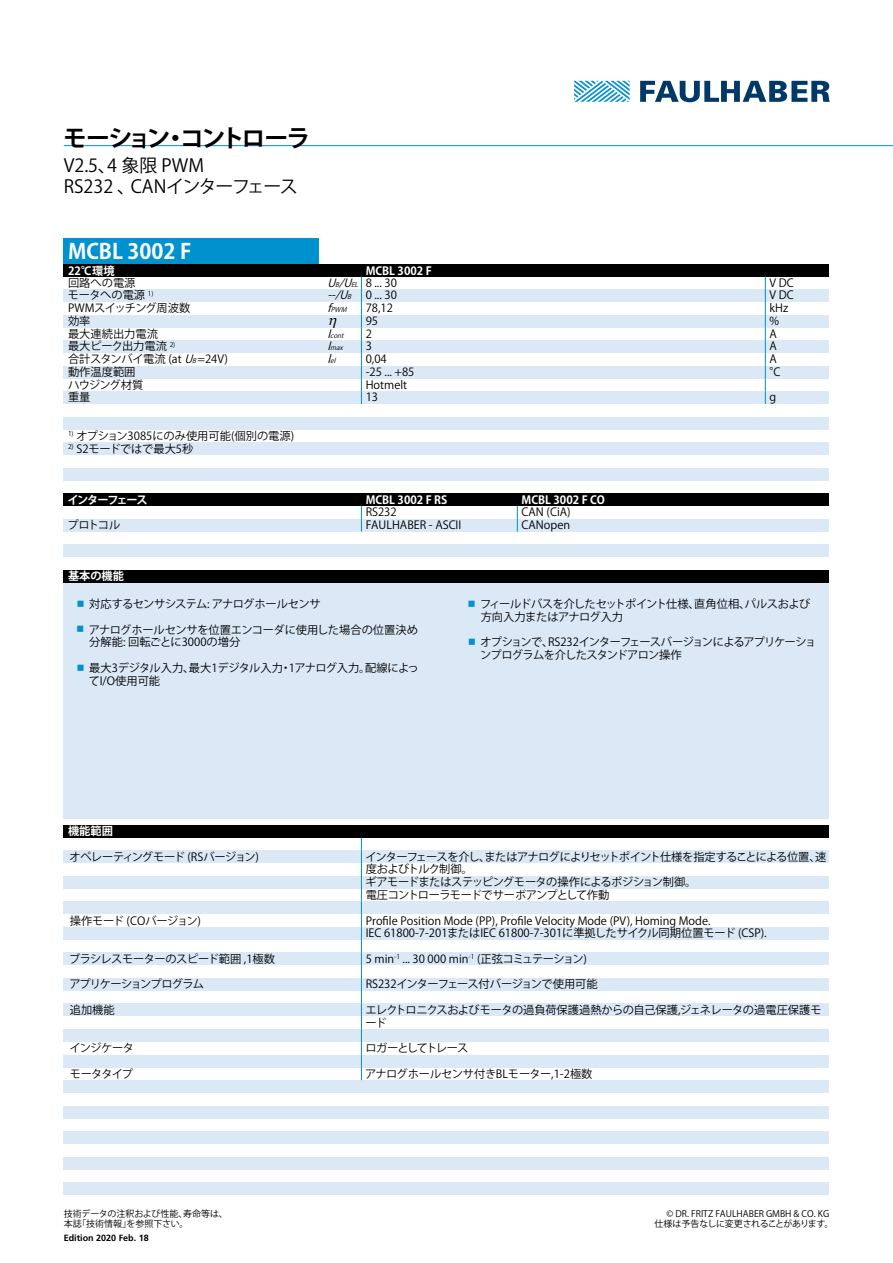
<style>
.page{position:relative;width:893px;height:1263px;background:#fff}
.page>*{position:absolute;margin:0;border:0;box-sizing:border-box;transform-origin:0 0}
.t1{font:700 24px "Koz Go Pro";letter-spacing:-.11em;color:#000}
.t2{font:700 21px "Koz Go Pro";color:#fff}
.t3{font:18px/21.6px "Koz Go Pro";color:#000}
.t4{font:11.25px/12.8px "Koz Go Pro";letter-spacing:-.02em;color:#000}
.t5{font:11.25px/12.8px "Koz Go Pro";color:#000}
.t6{font:11.25px/12.8px "Koz Go Pro";letter-spacing:-.06em;color:#000}
.t7{font:11.25px/12.8px "Koz Go Pro";letter-spacing:-.04em;color:#000}
.t8{font:11.25px/12.8px "Koz Go Pro";letter-spacing:-.07em;color:#000}
.t9{font:700 11.25px "Koz Go Pro";color:#fff}
.t10{font:11.25px "Koz Go Pro";letter-spacing:-.05em;color:#000}
.t11{font:11.25px "Koz Go Pro";letter-spacing:-.08em;color:#000}
.t12{font:11.25px "Koz Go Pro";letter-spacing:-.09em;color:#000}
.t13{font:700 11.25px "Koz Go Pro";letter-spacing:-.11em;color:#fff}
.t14{font:11.25px "Koz Go Pro";letter-spacing:-.055em;color:#000}
.t15{font:9px/10.8px "Koz Go Pro";color:#000}
.t16{font:700 9px "Frutiger LT";color:#000}
.t17{font:italic 6.6px "Koz Go Pro";color:#000}
.s1{font-style:italic}
.s2{font-style:italic;font-size:6.6px}
.s3{font-size:11.25px}
.s4{font-family:"Arial Unicode MS";font-size:13.95px;color:#0091cf}
</style>
<div class="page">
<svg style="left:574px;top:81px;width:56px;height:21px"></svg>
<svg style="left:640px;top:81px;width:190px;height:21px"></svg>
<div style="left:64px;top:580px;width:765px;height:239px;background:#dbe8f5"></div>
<div style="left:64px;top:264px;width:765px;height:12px;background:#000"></div>
<div style="left:64px;top:289px;width:765px;height:13px;background:#dbe8f5"></div>
<div style="left:64px;top:315px;width:765px;height:12px;background:#dbe8f5"></div>
<div style="left:64px;top:340px;width:765px;height:13px;background:#dbe8f5"></div>
<div style="left:64px;top:366px;width:765px;height:12px;background:#dbe8f5"></div>
<div style="left:64px;top:391px;width:765px;height:13px;background:#dbe8f5"></div>
<div style="left:64px;top:417px;width:765px;height:12px;background:#dbe8f5"></div>
<div style="left:64px;top:442px;width:765px;height:13px;background:#dbe8f5"></div>
<div style="left:64px;top:468px;width:765px;height:12px;background:#dbe8f5"></div>
<div style="left:64px;top:493px;width:765px;height:13px;background:#000"></div>
<div style="left:64px;top:519px;width:765px;height:12px;background:#dbe8f5"></div>
<div style="left:64px;top:544px;width:765px;height:13px;background:#dbe8f5"></div>
<div style="left:64px;top:570px;width:765px;height:13px;background:#000"></div>
<div style="left:64px;top:825px;width:765px;height:13px;background:#000"></div>
<div style="left:64px;top:850px;width:765px;height:13px;background:#dbe8f5"></div>
<div style="left:64px;top:901px;width:765px;height:13px;background:#dbe8f5"></div>
<div style="left:64px;top:927px;width:765px;height:13px;background:#dbe8f5"></div>
<div style="left:64px;top:952px;width:765px;height:13px;background:#dbe8f5"></div>
<div style="left:64px;top:978px;width:765px;height:13px;background:#dbe8f5"></div>
<div style="left:64px;top:1003px;width:765px;height:13px;background:#dbe8f5"></div>
<div style="left:64px;top:1029px;width:765px;height:13px;background:#dbe8f5"></div>
<div style="left:64px;top:1054px;width:765px;height:13px;background:#dbe8f5"></div>
<div style="left:64px;top:1080px;width:765px;height:13px;background:#dbe8f5"></div>
<div style="left:64px;top:1106px;width:765px;height:12px;background:#dbe8f5"></div>
<div style="left:64px;top:1131px;width:765px;height:13px;background:#dbe8f5"></div>
<div style="left:64px;top:1157px;width:765px;height:12px;background:#dbe8f5"></div>
<div style="left:64px;top:876px;width:765px;height:13px;background:#dbe8f5"></div>
<div style="left:64px;top:1182px;width:765px;height:13px;background:#dbe8f5"></div>
<hr style="left:64px;top:145px;width:829px;height:1px;background:#0091cf">
<div style="left:64px;top:238px;width:255px;height:26px;background:#0091cf"></div>
<svg style="left:361px;top:276px;width:1px;height:128px"></svg>
<svg style="left:765px;top:276px;width:1px;height:128px"></svg>
<svg style="left:361px;top:506px;width:1px;height:25px"></svg>
<svg style="left:517px;top:506px;width:1px;height:25px"></svg>
<svg style="left:361px;top:838px;width:1px;height:12px"></svg>
<hr style="left:361px;top:850px;width:1px;height:51px;background:#0091cf">
<svg style="left:361px;top:901px;width:1px;height:179px"></svg>
<h1 class="t1" style="left:63px;top:123px;width:249px">モーション・コントローラ</h1>
<h3 class="t3" style="left:64px;top:155px;width:236px">V2.5、4 象限 PWM<br>RS232 、CANインターフェース</h3>
<h2 class="t2" style="left:68px;top:238px;width:125px">MCBL 3002 F</h2>
<p class="t9" style="left:68px;top:263px;width:48px">22℃環境</p>
<p class="t9" style="left:366px;top:263px;width:68px">MCBL 3002 F</p>
<p class="t4" style="left:68px;top:276px;width:69px">回路への電源</p>
<p class="t4" style="left:327px;top:276px;width:71px"><span class="s1">U</span><span class="s2">B</span><span class="s1">/U</span><span class="s2">EL</span> 8 . . . 3 0</p>
<p class="t4" style="left:770px;top:276px;width:26px">V DC</p>
<p class="t4" style="left:68px;top:289px;width:87px">モータへの電源 <sup>1)</sup></p>
<p class="t4" style="left:327px;top:289px;width:71px"><span class="s1">--/U</span><span class="s2">B</span> 0 ... 3 0</p>
<p class="t4" style="left:770px;top:289px;width:26px">V DC</p>
<p class="t7" style="left:68px;top:302px;width:124px">PWMスイッチング周波数</p>
<p class="t17" style="left:327px;top:305px;width:23px"><span class="s3">f</span>PWM</p>
<p class="t4" style="left:366px;top:302px;width:29px">78,12</p>
<p class="t4" style="left:770px;top:302px;width:20px">kHz</p>
<p class="t4" style="left:68px;top:315px;width:24px">効率</p>
<p class="t4" style="left:366px;top:315px;width:14px">95</p>
<p class="t4" style="left:770px;top:315px;width:11px">%</p>
<p class="t5" style="left:68px;top:327px;width:91px">最大連続出力電流</p>
<p class="t17" style="left:327px;top:331px;width:20px"><span class="s3">I</span>cont</p>
<p class="t4" style="left:366px;top:327px;width:8px">2</p>
<p class="t4" style="left:770px;top:327px;width:9px">A</p>
<p class="t4" style="left:68px;top:340px;width:109px">最大ピーク出力電流 <sup>2)</sup></p>
<p class="t17" style="left:327px;top:344px;width:19px"><span class="s3">I</span>max</p>
<p class="t4" style="left:366px;top:340px;width:8px">3</p>
<p class="t4" style="left:770px;top:340px;width:9px">A</p>
<p class="t4" style="left:68px;top:353px;width:162px">合計スタンバイ電流 (at <span class="s1">U</span><span class="s2">B</span>=24V)</p>
<p class="t17" style="left:327px;top:356px;width:12px"><span class="s3">l</span>el</p>
<p class="t4" style="left:366px;top:353px;width:23px">0,04</p>
<p class="t4" style="left:770px;top:353px;width:9px">A</p>
<p class="t4" style="left:68px;top:366px;width:69px">動作温度範囲</p>
<p class="t4" style="left:366px;top:366px;width:50px">-25 ... +85</p>
<p class="t4" style="left:769px;top:366px;width:13px">°C</p>
<p class="t14" style="left:68px;top:377px;width:77px">ハウジング材質</p>
<p class="t5" style="left:366px;top:378px;width:43px">Hotmelt</p>
<p class="t4" style="left:68px;top:391px;width:24px">重量</p>
<p class="t4" style="left:366px;top:391px;width:14px">13</p>
<p class="t4" style="left:770px;top:391px;width:8px">g</p>
<p class="t5" style="left:68px;top:430px;width:228px"><sup>1)</sup> オプション3085にのみ使用可能(個別の電源)</p>
<p class="t5" style="left:68px;top:442px;width:127px"><sup>2)</sup> S2モードではで最大5秒</p>
<p class="t13" style="left:68px;top:493px;width:82px">インターフェース</p>
<p class="t9" style="left:366px;top:493px;width:83px">MCBL 3002 F RS</p>
<p class="t9" style="left:522px;top:493px;width:85px">MCBL 3002 F CO</p>
<p class="t4" style="left:366px;top:506px;width:33px">RS232</p>
<p class="t4" style="left:522px;top:506px;width:51px">CAN (CiA)</p>
<p class="t4" style="left:67px;top:519px;width:54px">プロトコル</p>
<p class="t5" style="left:366px;top:519px;width:97px">FAULHABER - ASCII</p>
<p class="t5" style="left:522px;top:519px;width:50px">CANopen</p>
<p class="t9" style="left:68px;top:568px;width:58px">基本の機能</p>
<p class="t10" style="left:77px;top:597px;width:246px"><span class="s4">■</span> 対応するセンサシステム: アナログホールセンサ</p>
<p class="t4" style="left:89px;top:623px;width:330px;text-indent:-13px"><span class="s4">■</span> アナログホールセンサを位置エンコーダに使用した場合の位置決め分解能: 回転ごとに3000の増分</p>
<p class="t5" style="left:89px;top:662px;width:331px;text-indent:-12px"><span class="s4">■</span> 最大3デジタル入力、最大1デジタル入力・1アナログ入力。配線によってI/O使用可能</p>
<p class="t7" style="left:481px;top:598px;width:331px;text-indent:-13px"><span class="s4">■</span> フィールドバスを介したセットポイント仕様、直角位相、パルスおよび方向入力またはアナログ入力</p>
<p class="t8" style="left:480px;top:636px;width:337px;text-indent:-12px"><span class="s4">■</span> オプションで、RS232インターフェースバージョンによるアプリケーションプログラムを介したスタンドアロン操作</p>
<p class="t9" style="left:68px;top:824px;width:46px">機能範囲</p>
<p class="t7" style="left:70px;top:850px;width:191px">オペレーティングモード (RSバージョン)</p>
<p class="t6" style="left:365px;top:850px;width:462px">インターフェースを介し、またはアナログによりセットポイント仕様を指定することによる位置、速度およびトルク制御。<br>ギアモードまたはステッピングモータの操作によるポジション制御。<br>電圧コントローラモードでサーボアンプとして作動</p>
<p class="t4" style="left:70px;top:914px;width:133px">操作モード (COバージョン)</p>
<p class="t5" style="left:366px;top:914px;width:403px">Profile Position Mode (PP), Profile Velocity Mode (PV), Homing Mode.<br>IEC 61800-7-201またはIEC 61800-7-301に準拠したサイクル同期位置モード (CSP).</p>
<p class="t4" style="left:69px;top:952px;width:207px">ブラシレスモーターのスピード範囲 ,1極数</p>
<p class="t4" style="left:366px;top:952px;width:223px">5 min<sup>-1</sup> ... 30 000 min<sup>-1</sup> (正弦コミュテーション)</p>
<p class="t11" style="left:69px;top:977px;width:136px">アプリケーションプログラム</p>
<p class="t4" style="left:366px;top:978px;width:234px">RS232インターフェース付バージョンで使用可能</p>
<p class="t4" style="left:70px;top:1003px;width:46px">追加機能</p>
<p class="t4" style="left:366px;top:1003px;width:457px">エレクトロニクスおよびモータの過負荷保護過熱からの自己保護,ジェネレータの過電圧保護モード</p>
<p class="t4" style="left:70px;top:1042px;width:66px">インジケータ</p>
<p class="t12" style="left:365px;top:1041px;width:105px">ロガーとしてトレース</p>
<p class="t4" style="left:70px;top:1067px;width:65px">モータタイプ</p>
<p class="t4" style="left:365px;top:1067px;width:229px">アナログホールセンサ付きBLモーター,1-2極数</p>
<p class="t15" style="left:64px;top:1208px;width:166px">技術データの注釈および性能、寿命等は、本誌「技術情報」を参照下さい。</p>
<p class="t15" style="left:654px;top:1208px;width:181px;text-indent:12px">© DR. FRITZ FAULHABER GMBH &amp; CO. KG仕様は予告なしに変更されることがあります。</p>
<p class="t16" style="left:64px;top:1233px;width:87px">Edition 2020 Feb. 18</p>
</div>
